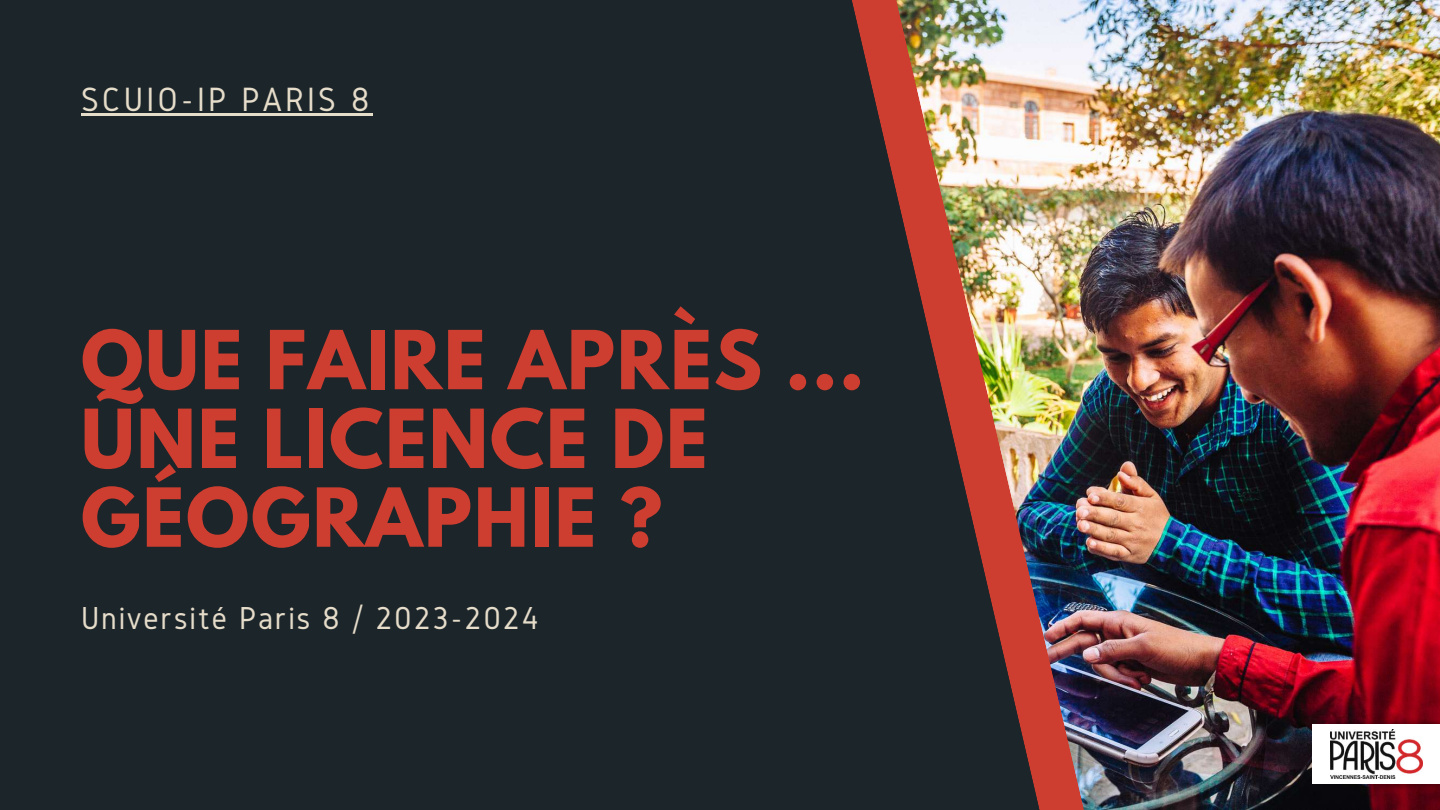
<style>
.page{position:relative;width:1440px;height:810px;background:#fff}
.page>*{position:absolute;margin:0;border:0;box-sizing:border-box;transform-origin:0 0}
.t1{font:700 72px/78.8px "League Spartan";letter-spacing:.025em;color:#cd3e30}
.t2{font:35px "Gidole";letter-spacing:.09em;color:#e6dcca}
.t3{font:33px "Gidole";letter-spacing:.06em;color:#e6dcca}
</style>
<div class="page">
<img style="left:1094px;top:0;width:346px;height:810px">
<div style="left:0;top:0;width:842px;height:810px;background:#1c2529"></div>
<img style="left:842px;top:0;width:252px;height:810px">
<img style="left:1308px;top:769px;width:132px;height:30px">
<img style="left:1308px;top:710px;width:132px;height:30px">
<div style="left:1312px;top:725px;width:128px;height:59px;background:#fff"></div>
<img style="left:1331px;top:729px;width:92px;height:49px">
<hr style="left:81px;top:113px;width:292px;height:3px;background:#e6dcca">
<p class="t2" style="left:81px;top:80px;width:290px">SCUIO-IP PARIS 8</p>
<p class="t1" style="left:81px;top:330px;width:785px">QUE FAIRE APRÈS ...<br>UNE LICENCE DE<br>GÉOGRAPHIE ?</p>
<p class="t3" style="left:81px;top:600px;width:459px">Université Paris 8 / 2023-2024</p>
</div>
